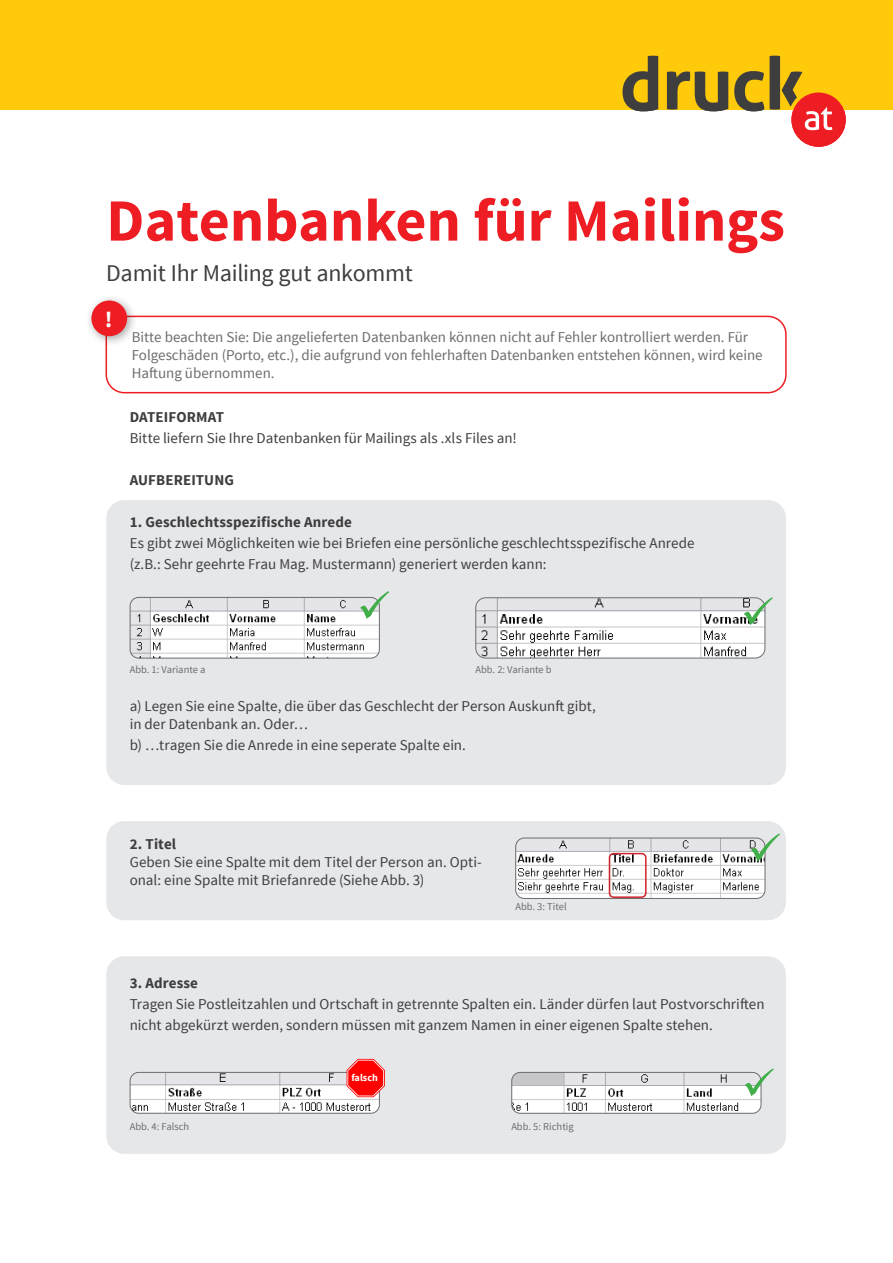
<style>
.page{position:relative;width:893px;height:1263px;background:#fff}
.page>*{position:absolute;margin:0;border:0;box-sizing:border-box;transform-origin:0 0}
.Headline{font:700 60px "Source Sans Pro";color:#ee1d23}
.Subline{font:24px "Source Sans Pro";letter-spacing:-.01em;color:#3e3e3f}
.t1{font:700 22.8px "Source Sans Pro";color:#fff}
.Fließtext{font:15px/21px "Source Sans Pro";color:#3e3e3f}
.Achtung__Infotext{font:15px/18px "Source Sans Pro";color:#6c6d70}
.Headline_2{font:700 15px "Source Sans Pro";letter-spacing:.005em;color:#3e3e3f}
.t2{font:10.5px "Source Sans Pro";color:#6c6d70}
.t3{font:700 10.05px "Source Sans Pro";color:#fff}
</style>
<div class="page">
<div style="left:0;top:0;width:893px;height:109px;background:#feca0a"></div>
<div style="left:791px;top:93px;width:55px;height:54px;background:#ee1d23;border-radius:50%"></div>
<svg style="left:622px;top:56px;width:210px;height:74px"></svg>
<div style="left:106px;top:500px;width:680px;height:285px;background:#e6e7e9;border-radius:18px"></div>
<div style="left:106px;top:821px;width:680px;height:99px;background:#e6e7e9;border-radius:18px"></div>
<div style="left:106px;top:316px;width:681px;height:77px;border:2px solid #ee1d23;border-radius:18px"></div>
<div style="left:106px;top:956px;width:680px;height:198px;background:#e6e7e9;border-radius:18px"></div>
<div style="left:85px;top:294px;width:53px;height:53px;background:#231f20;opacity:.42"></div>
<div style="left:91px;top:300px;width:36px;height:36px;background:#ee1d23;border-radius:50%"></div>
<img style="left:130px;top:597px;width:249px;height:61px">
<div style="left:130px;top:597px;width:250px;height:61px;border:1px solid #6c6d70;border-radius:9px"></div>
<img style="left:512px;top:1072px;width:249px;height:41px">
<div style="left:511px;top:1072px;width:250px;height:42px;border:1px solid #6c6d70;border-radius:9px"></div>
<img style="left:130px;top:1072px;width:248px;height:41px">
<div style="left:130px;top:1072px;width:250px;height:42px;border:1px solid #6c6d70;border-radius:9px"></div>
<img style="left:516px;top:838px;width:249px;height:60px">
<div style="left:515px;top:838px;width:250px;height:61px;border:1px solid #6c6d70;border-radius:9px"></div>
<img style="left:476px;top:599px;width:289px;height:59px">
<div style="left:475px;top:597px;width:290px;height:61px;border:1px solid #6c6d70;border-radius:10px"></div>
<div style="left:609px;top:853px;width:38px;height:45px;border:2px solid #d1232a;border-radius:4px"></div>
<svg style="left:347px;top:1059px;width:38px;height:38px"></svg>
<svg style="left:745px;top:1068px;width:29px;height:28px"></svg>
<svg style="left:751px;top:833px;width:29px;height:28px"></svg>
<svg style="left:744px;top:597px;width:29px;height:28px"></svg>
<svg style="left:360px;top:591px;width:29px;height:28px"></svg>
<p class="Headline" style="left:106px;top:182px;width:680px">Datenbanken für Mailings</p>
<p class="Subline" style="left:106px;top:258px;width:308px">Damit Ihr Mailing gut ankommt</p>
<p class="t1" style="left:105px;top:304px;width:9px">!</p>
<p class="Achtung__Infotext" style="left:132px;top:328px;width:632px">Bitte beachten Sie: Die angelieferten Datenbanken können nicht auf Fehler kontrolliert werden. Für<br>Folgeschäden (Porto, etc.), die aufgrund von fehlerhaften Datenbanken entstehen können, wird keine<br>Haftung übernommen.</p>
<p class="Headline_2" style="left:130px;top:407px;width:96px">DATEIFORMAT</p>
<p class="Fließtext" style="left:130px;top:427px;width:389px">Bitte liefern Sie Ihre Datenbanken für Mailings als .xls Files an!</p>
<p class="Headline_2" style="left:130px;top:470px;width:106px">AUFBEREITUNG</p>
<p class="Headline_2" style="left:130px;top:512px;width:224px">1. Geschlechtsspezifische Anrede</p>
<p class="Fließtext" style="left:130px;top:532px;width:566px">Es gibt zwei Möglichkeiten wie bei Briefen eine persönliche geschlechtsspezifische Anrede (z.B.: Sehr geehrte Frau Mag. Mustermann) generiert werden kann:</p>
<p class="t2" style="left:130px;top:663px;width:77px">Abb. 1: Variante a</p>
<p class="t2" style="left:475px;top:663px;width:78px">Abb. 2: Variante b</p>
<p class="Fließtext" style="left:130px;top:697px;width:468px;line-height:18px">a) Legen Sie eine Spalte, die über das Geschlecht der Person Auskunft gibt, in der Datenbank an. Oder…</p>
<p class="Fließtext" style="left:130px;top:735px;width:338px">b) …tragen Sie die Anrede in eine seperate Spalte ein.</p>
<p class="Headline_2" style="left:130px;top:835px;width:48px">2. Titel</p>
<p class="Fließtext" style="left:130px;top:854px;width:354px;line-height:18px">Geben Sie eine Spalte mit dem Titel der Person an. Opti&shy;onal: eine Spalte mit Briefanrede (Siehe Abb. 3)</p>
<p class="t2" style="left:515px;top:900px;width:53px">Abb. 3: Titel</p>
<p class="Headline_2" style="left:130px;top:973px;width:70px">3. Adresse</p>
<p class="Fließtext" style="left:130px;top:993px;width:636px">Tragen Sie Postleitzahlen und Ortschaft in getrennte Spalten ein. Länder dürfen laut Postvorschriften nicht abgekürzt werden, sondern müssen mit ganzem Namen in einer eigenen Spalte stehen.</p>
<p class="t3" style="left:351px;top:1071px;width:28px">falsch</p>
<p class="t2" style="left:130px;top:1120px;width:61px">Abb. 4: Falsch</p>
<p class="t2" style="left:511px;top:1120px;width:64px">Abb. 5: Richtig</p>
</div>
